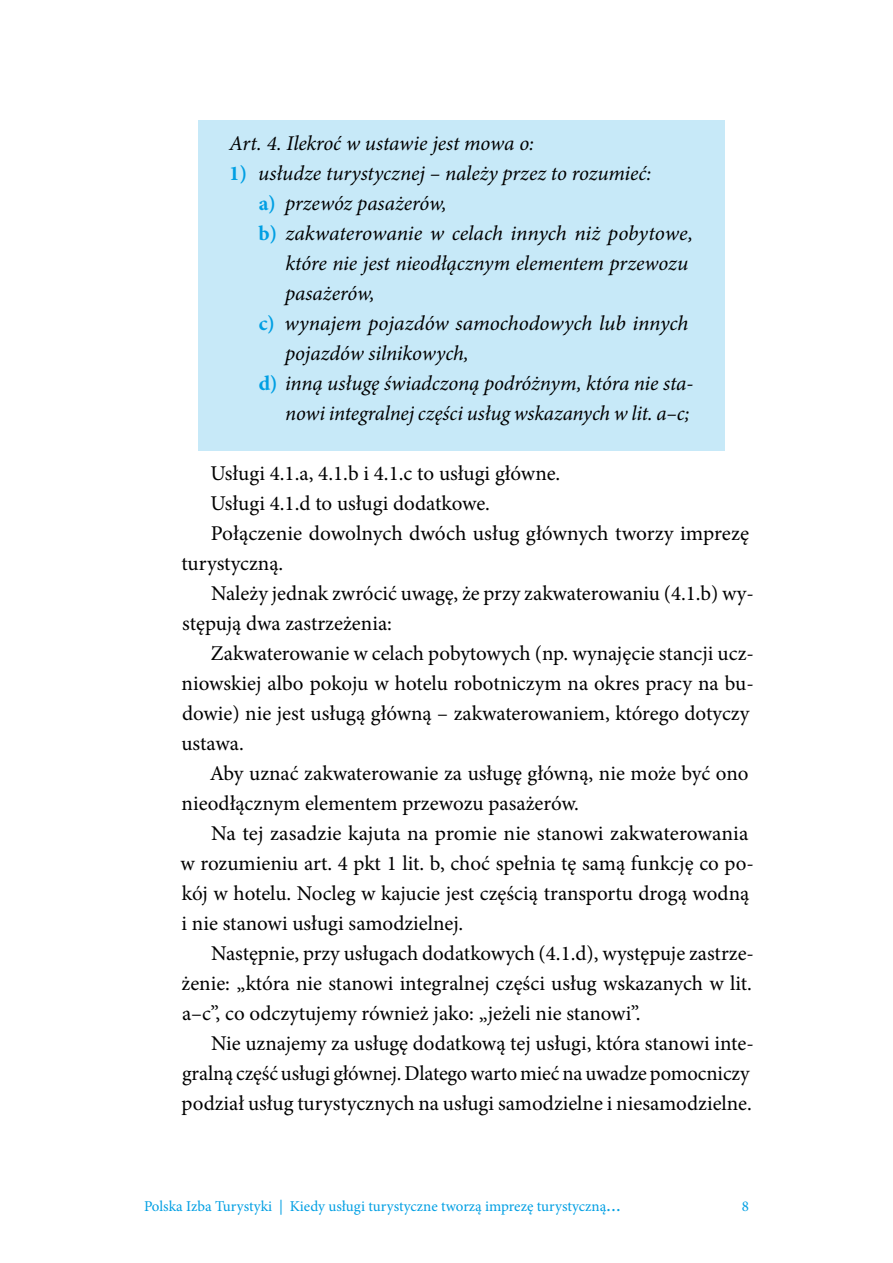
<style>
.page{position:relative;width:893px;height:1263px;background:#fff}
.page>*{position:absolute;margin:0;border:0;box-sizing:border-box;transform-origin:0 0}
.t1{font:21px "Minion Pro";color:#000}
.t2{font:italic 21px "Minion Pro";letter-spacing:-.005em;color:#000}
.t3{font:15px "Minion Pro";color:#009fe3}
.s1{font-weight:700;font-style:normal;color:#009fe3}
.s2{font-weight:700}
</style>
<div class="page">
<div style="left:198px;top:120px;width:526px;height:330px;background:#c7e9f8"></div>
<p class="t2" style="left:229px;top:129px;width:306px">Art. 4. Ilekroć w ustawie jest mowa o:</p>
<p class="t2" style="left:229px;top:159px;width:424px"><span class="s1">1)</span> usłudze turystycznej – należy przez to rozumieć:</p>
<p class="t2" style="left:259px;top:189px;width:190px"><span class="s1">a)</span> przewóz pasażerów,</p>
<p class="t2" style="left:258px;top:219px;width:436px"><span class="s1">b)</span> zakwaterowanie w celach innych niż pobytowe,</p>
<p class="t2" style="left:285px;top:249px;width:404px">które nie jest nieodłącznym elementem przewozu</p>
<p class="t2" style="left:285px;top:279px;width:91px">pasażerów,</p>
<p class="t2" style="left:259px;top:309px;width:431px"><span class="s1">c)</span> wynajem pojazdów samochodowych lub innych</p>
<p class="t2" style="left:285px;top:339px;width:185px">pojazdów silnikowych,</p>
<p class="t2" style="left:259px;top:369px;width:436px"><span class="s1">d)</span> inną usługę świadczoną podróżnym, która nie sta-</p>
<p class="t2" style="left:285px;top:399px;width:406px">nowi integralnej części usług wskazanych w lit. a–c;</p>
<p class="t1" style="left:210px;top:459px;width:351px">Usługi 4.1.a, 4.1.b i 4.1.c to usługi główne.</p>
<p class="t1" style="left:210px;top:489px;width:281px">Usługi 4.1.d to usługi dodatkowe.</p>
<p class="t1" style="left:211px;top:519px;width:540px">Połączenie dowolnych dwóch usług głównych tworzy imprezę</p>
<p class="t1" style="left:181px;top:549px;width:104px">turystyczną.</p>
<p class="t1" style="left:211px;top:579px;width:544px">Należy jednak zwrócić uwagę, że przy zakwaterowaniu (4.1.b) wy-</p>
<p class="t1" style="left:182px;top:609px;width:211px">stępują dwa zastrzeżenia:</p>
<p class="t1" style="left:211px;top:639px;width:545px">Zakwaterowanie w celach pobytowych (np. wynajęcie stancji ucz-</p>
<p class="t1" style="left:182px;top:669px;width:574px">niowskiej albo pokoju w hotelu robotniczym na okres pracy na bu-</p>
<p class="t1" style="left:182px;top:699px;width:569px">dowie) nie jest usługą główną – zakwaterowaniem, którego dotyczy</p>
<p class="t1" style="left:181px;top:729px;width:64px">ustawa.</p>
<p class="t1" style="left:210px;top:759px;width:540px">Aby uznać zakwaterowanie za usługę główną, nie może być ono</p>
<p class="t1" style="left:182px;top:789px;width:399px">nieodłącznym elementem przewozu pasażerów.</p>
<p class="t1" style="left:211px;top:819px;width:539px">Na tej zasadzie kajuta na promie nie stanowi zakwaterowania</p>
<p class="t1" style="left:180px;top:849px;width:575px">w rozumieniu art. 4 pkt 1 lit. b, choć spełnia tę samą funkcję co po-</p>
<p class="t1" style="left:182px;top:879px;width:569px">kój w hotelu. Nocleg w kajucie jest częścią transportu drogą wodną</p>
<p class="t1" style="left:181px;top:909px;width:283px">i nie stanowi usługi samodzielnej.</p>
<p class="t1" style="left:211px;top:939px;width:544px">Następnie, przy usługach dodatkowych (4.1.d), występuje zastrze-</p>
<p class="t1" style="left:182px;top:969px;width:572px">żenie: „która nie stanowi integralnej części usług wskazanych w lit.</p>
<p class="t1" style="left:182px;top:999px;width:460px">a–c”, co odczytujemy również jako: „jeżeli nie stanowi”.</p>
<p class="t1" style="left:211px;top:1029px;width:544px">Nie uznajemy za usługę dodatkową tej usługi, która stanowi inte-</p>
<p class="t1" style="left:182px;top:1059px;width:569px">gralną część usługi głównej. Dlatego warto mieć na uwadze pomocniczy</p>
<p class="t1" style="left:182px;top:1089px;width:572px">podział usług turystycznych na usługi samodzielne i niesamodzielne.</p>
<p class="t3" style="left:144px;top:1196px;width:478px">Polska Izba Turystyki | Kiedy usługi turystyczne tworzą imprezę turystyczną<span class="s2">…</span></p>
<p class="t3" style="left:742px;top:1196px;width:9px">8</p>
</div>
